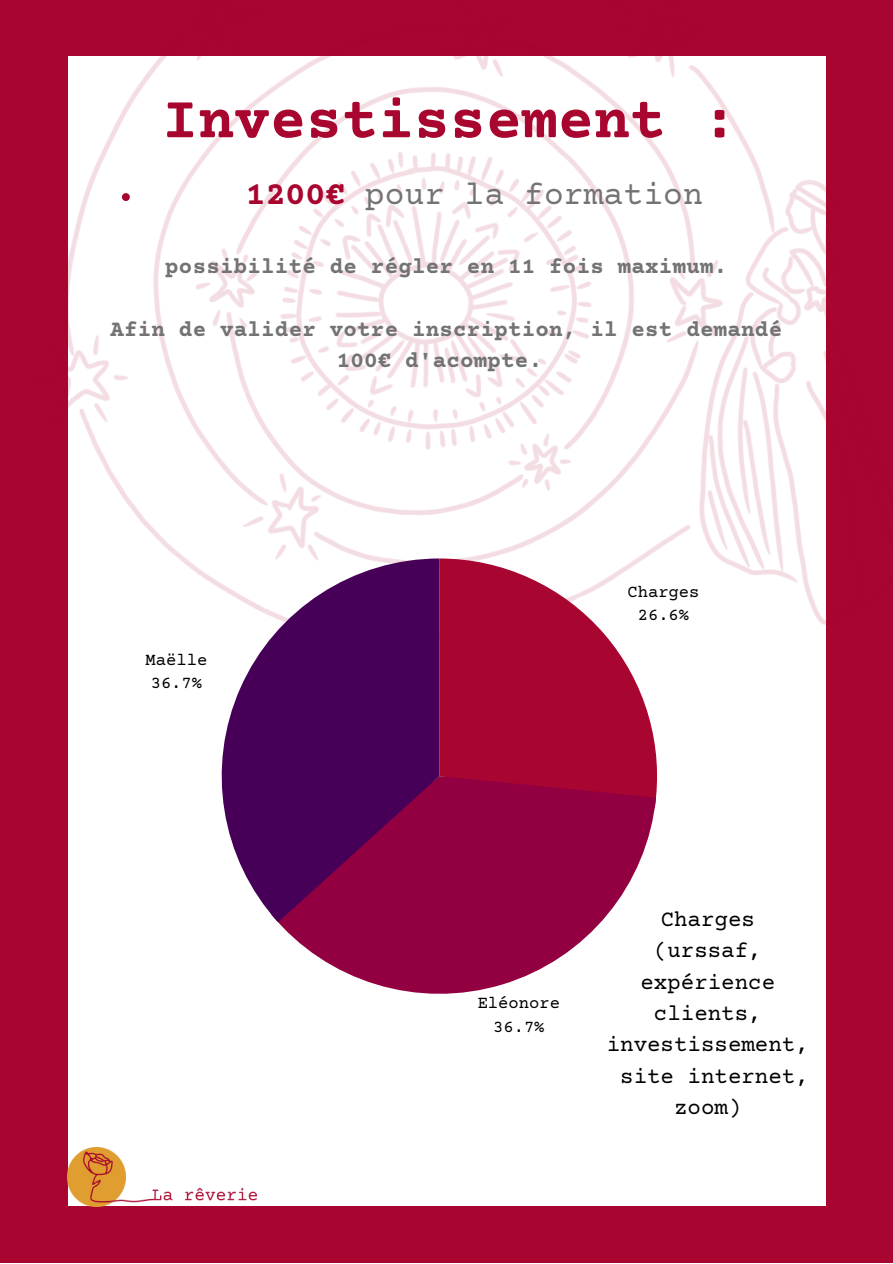
<style>
.page{position:relative;width:893px;height:1264px;background:#fff}
.page>*{position:absolute;margin:0;border:0;box-sizing:border-box;transform-origin:0 0}
.t1{font:700 60px "Courier Prime";color:#a8052f}
.t2{font:33px "Courier Prime";letter-spacing:.005em;color:#737373}
.t3{font:700 22.5px/31.5px "Courier Prime";letter-spacing:.01em;color:#737373}
.t4{font:22.5px/31.5px "Courier Prime";color:#000;text-align:center}
.t5{font:17.25px "Courier Prime";color:#000}
.s1{font-weight:700;color:#a8052f}
</style>
<div class="page">
<div style="left:0;top:0;width:892px;height:1262px;background:#a80530"></div>
<div style="left:68px;top:57px;width:757px;height:1149px;background:#fff"></div>
<img style="left:68px;top:1147px;width:189px;height:59px">
<img style="left:68px;top:56px;width:758px;height:806px">
<svg style="left:122px;top:193px;width:8px;height:8px"></svg>
<svg style="left:439px;top:558px;width:218px;height:250px;fill:#a80530"></svg>
<svg style="left:278px;top:776px;width:378px;height:217px;fill:#920041"></svg>
<svg style="left:222px;top:558px;width:217px;height:364px;fill:#470058"></svg>
<p class="t1" style="left:162px;top:90px;width:577px">Investissement :</p>
<p class="t2" style="left:246px;top:179px;width:458px"><span class="s1">1200€</span> pour la formation</p>
<p class="t3" style="left:165px;top:252px;width:563px">possibilité de régler en 11 fois maximum.</p>
<p class="t3" style="left:336px;top:315px;width:447px;text-indent:-226px">Afin de valider votre inscription, il est demandé<br>100€ d'acompte.</p>
<p class="t5" style="left:145px;top:651px;width:63px">Maëlle</p>
<p class="t5" style="left:151px;top:674px;width:53px">36.7%</p>
<p class="t5" style="left:627px;top:583px;width:74px">Charges</p>
<p class="t5" style="left:637px;top:607px;width:53px">26.6%</p>
<p class="t5" style="left:477px;top:994px;width:84px">Eléonore</p>
<p class="t5" style="left:493px;top:1018px;width:53px">36.7%</p>
<p class="t4" style="left:640px;top:904px;width:136px">Charges (urssaf, expérience clients,</p>
<p class="t4" style="left:606px;top:1030px;width:203px">investissement,</p>
<p class="t4" style="left:620px;top:1062px;width:190px">site internet, zoom)</p>
</div>
